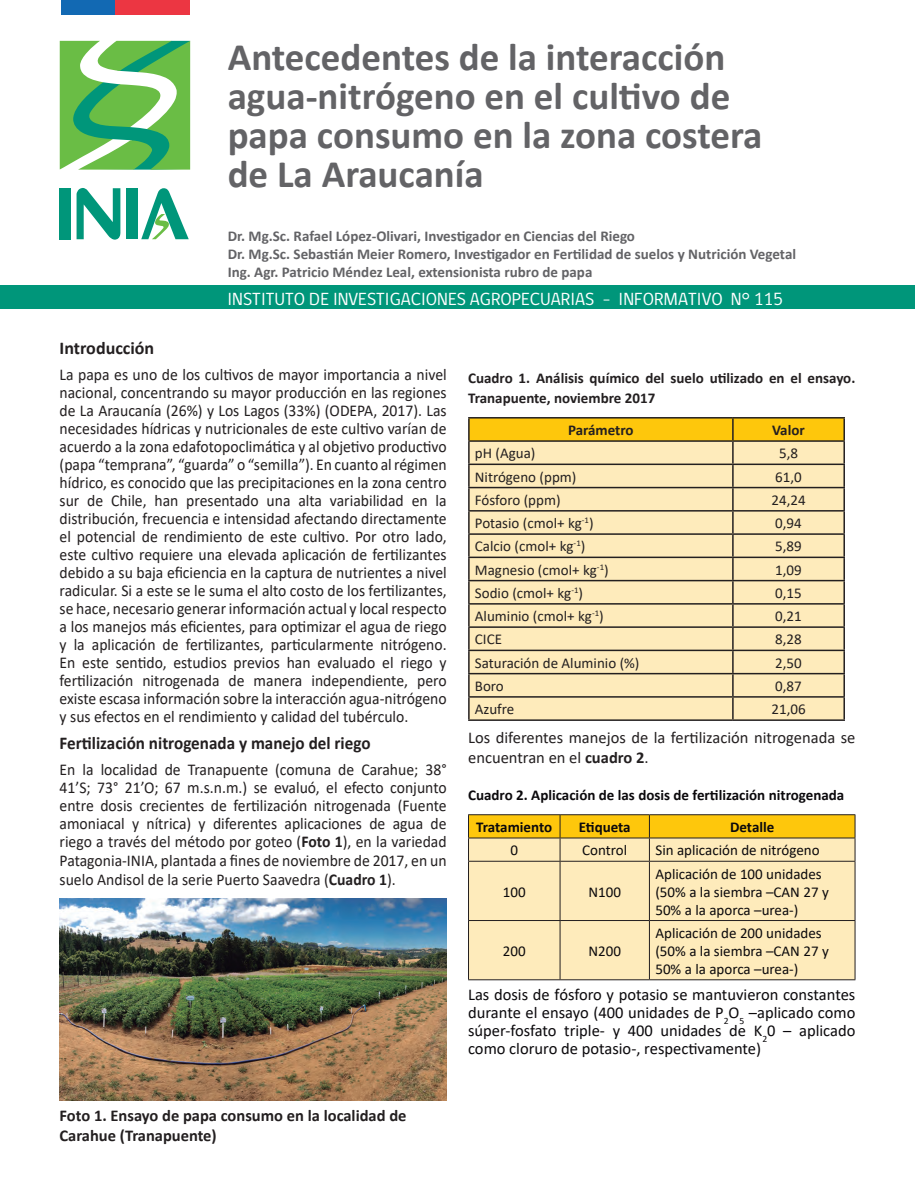
<style>
.page{position:relative;width:915px;height:1191px;background:#fff}
.page>*{position:absolute;margin:0;border:0;box-sizing:border-box;transform-origin:0 0}
.t1{font:700 39px/39px "Calibri";color:#636366}
.t2{font:18px "gob CL";color:#fff}
.t3{font:700 18px "Calibri";color:#231f20;scale:.95 1}
.t4{font:700 18px "Calibri";color:#231f20}
.t5{font:16.5px/18px "Calibri";color:#231f20;text-align:justify;scale:.95 1}
.t6{font:16.5px/17.9px "Calibri";color:#0b090c;text-align:justify}
.t7{font:16.5px/19.8px "Calibri";color:#231f20}
.t8{font:700 16.5px/19.8px "Calibri";color:#231f20}
.t9{font:15px "Calibri";color:#231f20}
.t10{font:700 15px/18px "Calibri";color:#636366}
.t11{font:15px/18px "Calibri";color:#0b090c}
.t12{font:700 15px/19.8px "Calibri";color:#231f20}
.t13{font:700 15px/32.1px "Calibri";color:#0b090c}
.s1{font-weight:700}
</style>
<div class="page">
<div style="left:61px;top:0;width:129px;height:14px;background:#1269b3"></div>
<div style="left:115px;top:0;width:75px;height:14px;background:#ec3642"></div>
<div style="left:0;top:285px;width:914px;height:24px;background:#00967a"></div>
<svg style="left:76px;top:188px;width:44px;height:52px"></svg>
<div style="left:60px;top:188px;width:11px;height:51px;background:#00967a"></div>
<div style="left:126px;top:188px;width:11px;height:51px;background:#00967a"></div>
<svg style="left:141px;top:188px;width:48px;height:51px"></svg>
<svg style="left:60px;top:41px;width:130px;height:129px"></svg>
<img style="left:60px;top:899px;width:386px;height:201px">
<hr style="left:468px;top:417px;width:264px;height:1px;background:#231f20">
<hr style="left:732px;top:417px;width:112px;height:1px;background:#231f20">
<svg style="left:468px;top:418px;width:376px;height:301px;background:#ecd8a2"></svg>
<hr style="left:468px;top:719px;width:264px;height:2px;background:#231f20">
<hr style="left:732px;top:719px;width:112px;height:2px;background:#231f20">
<div style="left:469px;top:862px;width:385px;height:117px;background:#feebbb"></div>
<svg style="left:468px;top:814px;width:387px;height:47px;background:#f1ce60"></svg>
<hr style="left:468px;top:861px;width:92px;height:1px;background:#231f20">
<hr style="left:468px;top:861px;width:1px;height:59px;background:#231f20">
<hr style="left:560px;top:861px;width:89px;height:1px;background:#231f20">
<hr style="left:559px;top:861px;width:1px;height:59px;background:#231f20">
<hr style="left:649px;top:861px;width:206px;height:1px;background:#231f20">
<hr style="left:648px;top:861px;width:1px;height:59px;background:#231f20">
<hr style="left:854px;top:861px;width:1px;height:59px;background:#231f20">
<hr style="left:468px;top:920px;width:92px;height:1px;background:#231f20">
<hr style="left:468px;top:921px;width:1px;height:58px;background:#231f20">
<hr style="left:560px;top:920px;width:89px;height:1px;background:#231f20">
<hr style="left:559px;top:921px;width:1px;height:58px;background:#231f20">
<hr style="left:649px;top:920px;width:206px;height:1px;background:#231f20">
<hr style="left:648px;top:921px;width:1px;height:58px;background:#231f20">
<hr style="left:854px;top:921px;width:1px;height:58px;background:#231f20">
<hr style="left:468px;top:979px;width:92px;height:1px;background:#231f20">
<hr style="left:560px;top:979px;width:89px;height:1px;background:#231f20">
<hr style="left:649px;top:979px;width:206px;height:1px;background:#231f20">
<h1 class="t1" style="left:227px;top:37px;width:536px">Antecedentes de la interacción agua-nitrógeno en el cultivo de papa consumo en la zona costera de La Araucanía</h1>
<p class="t10" style="left:227px;top:227px;width:569px">Dr. Mg.Sc. Rafael López-Olivari, Investigador en Ciencias del Riego<br>Dr. Mg.Sc. Sebastián Meier Romero, Investigador en Fertilidad de suelos y Nutrición Vegetal<br>Ing. Agr. Patricio Méndez Leal, extensionista rubro de papa</p>
<p class="t2" style="left:227px;top:286px;width:557px">INSTITUTO DE INVESTIGACIONES AGROPECUARIAS - INFORMATIVO N° 115</p>
<p class="t4" style="left:60px;top:335px;width:96px">Introducción</p>
<p class="t5" style="left:60px;top:365px;width:409px">La papa es uno de los cultivos de mayor importancia a nivel nacional, concentrando su mayor producción en las regiones de La Araucanía (26%) y Los Lagos (33%) (ODEPA, 2017). Las necesidades hídricas y nutricionales de este cultivo varían de acuerdo a la zona edafotopoclimática y al objetivo productivo (papa “temprana”, “guarda” o “semilla”). En cuanto al régimen hídrico, es conocido que las precipitaciones en la zona centro sur de Chile, han presentado una alta variabilidad en la distribución, frecuencia e intensidad afectando directamente el potencial de rendimiento de este cultivo. Por otro lado, este cultivo requiere una elevada aplicación de fertilizantes debido a su baja eficiencia en la captura de nutrientes a nivel radicular. Si a este se le suma el alto costo de los fertilizantes, se hace, necesario generar información actual y local respecto a los manejos más eficientes, para optimizar el agua de riego y la aplicación de fertilizantes, particularmente nitrógeno.<br>En este sentido, estudios previos han evaluado el riego y fertilización nitrogenada de manera independiente, pero existe escasa información sobre la interacción agua-nitrógeno y sus efectos en el rendimiento y calidad del tubérculo.</p>
<p class="t3" style="left:60px;top:730px;width:329px">Fertilización nitrogenada y manejo del riego</p>
<p class="t5" style="left:60px;top:760px;width:409px">En la localidad de Tranapuente (comuna de Carahue; 38° 41’S; 73° 21’O; 67 m.s.n.m.) se evaluó, el efecto conjunto entre dosis crecientes de fertilización nitrogenada (Fuente amoniacal y nítrica) y diferentes aplicaciones de agua de riego a través del método por goteo (<span class="s1">Foto 1</span>), en la variedad Patagonia-INIA, plantada a fines de noviembre de 2017, en un</p>
<p class="t5" style="left:60px;top:870px;width:355px">suelo Andisol de la serie Puerto Saavedra (<span class="s1">Cuadro 1</span>).</p>
<p class="t8" style="left:60px;top:1105px;width:348px">Foto 1. Ensayo de papa consumo en la localidad de<br>Carahue (Tranapuente)</p>
<p class="t12" style="left:468px;top:368px;width:388px">Cuadro 1. Análisis químico del suelo utilizado en el ensayo.<br>Tranapuente, noviembre 2017</p>
<p class="t12" style="left:568px;top:420px;width:67px">Parámetro</p>
<p class="t12" style="left:772px;top:420px;width:34px">Valor</p>
<p class="t9" style="left:474px;top:443px;width:62px">pH (Agua)</p>
<p class="t9" style="left:778px;top:443px;width:20px">5,8</p>
<p class="t9" style="left:474px;top:466px;width:103px">Nitrógeno (ppm)</p>
<p class="t9" style="left:775px;top:466px;width:28px">61,0</p>
<p class="t9" style="left:474px;top:489px;width:87px">Fósforo (ppm)</p>
<p class="t9" style="left:771px;top:489px;width:36px">24,24</p>
<p class="t9" style="left:474px;top:513px;width:120px">Potasio (cmol+ kg<sup>-1</sup>)</p>
<p class="t9" style="left:775px;top:513px;width:28px">0,94</p>
<p class="t9" style="left:474px;top:536px;width:112px">Calcio (cmol+ kg<sup>-1</sup>)</p>
<p class="t9" style="left:775px;top:536px;width:28px">5,89</p>
<p class="t9" style="left:474px;top:559px;width:135px">Magnesio (cmol+ kg<sup>-1</sup>)</p>
<p class="t9" style="left:775px;top:559px;width:28px">1,09</p>
<p class="t9" style="left:474px;top:582px;width:110px">Sodio (cmol+ kg<sup>-1</sup>)</p>
<p class="t9" style="left:775px;top:582px;width:28px">0,15</p>
<p class="t9" style="left:474px;top:606px;width:130px">Aluminio (cmol+ kg<sup>-1</sup>)</p>
<p class="t9" style="left:775px;top:606px;width:28px">0,21</p>
<p class="t9" style="left:474px;top:629px;width:29px">CICE</p>
<p class="t9" style="left:775px;top:629px;width:28px">8,28</p>
<p class="t9" style="left:474px;top:652px;width:166px">Saturación de Aluminio (%)</p>
<p class="t9" style="left:775px;top:652px;width:28px">2,50</p>
<p class="t9" style="left:474px;top:675px;width:30px">Boro</p>
<p class="t9" style="left:775px;top:675px;width:28px">0,87</p>
<p class="t9" style="left:474px;top:699px;width:41px">Azufre</p>
<p class="t9" style="left:771px;top:699px;width:36px">21,06</p>
<p class="t7" style="left:468px;top:727px;width:388px">Los diferentes manejos de la fertilización nitrogenada se encuentran en el <span class="s1">cuadro 2</span>.</p>
<p class="t13" style="left:476px;top:778px;width:369px;text-indent:-8px">Cuadro 2. Aplicación de las dosis de fertilización nitrogenada<br>Tratamiento</p>
<p class="t13" style="left:578px;top:810px;width:53px">Etiqueta</p>
<p class="t13" style="left:729px;top:810px;width:46px">Detalle</p>
<p class="t11" style="left:510px;top:841px;width:9px">0</p>
<p class="t11" style="left:582px;top:841px;width:46px">Control</p>
<p class="t11" style="left:655px;top:841px;width:166px">Sin aplicación de nitrógeno</p>
<p class="t11" style="left:502px;top:882px;width:24px">100</p>
<p class="t11" style="left:588px;top:882px;width:34px">N100</p>
<p class="t11" style="left:655px;top:864px;width:175px">Aplicación de 100 unidades (50% a la siembra –CAN 27 y<br>50% a la aporca –urea-)</p>
<p class="t11" style="left:655px;top:923px;width:175px">Aplicación de 200 unidades (50% a la siembra –CAN 27 y<br>50% a la aporca –urea-)</p>
<p class="t6" style="left:468px;top:985px;width:388px">Las dosis de fósforo y potasio se mantuvieron constantes durante el ensayo (400 unidades de P<sub>2</sub>O<sub>5</sub> –aplicado como súper-fosfato triple- y 400 unidades de K<sub>2</sub>0 – aplicado como cloruro de potasio-, respectivamente)</p>
<p class="t11" style="left:502px;top:941px;width:24px">200</p>
<p class="t11" style="left:588px;top:941px;width:34px">N200</p>
</div>
